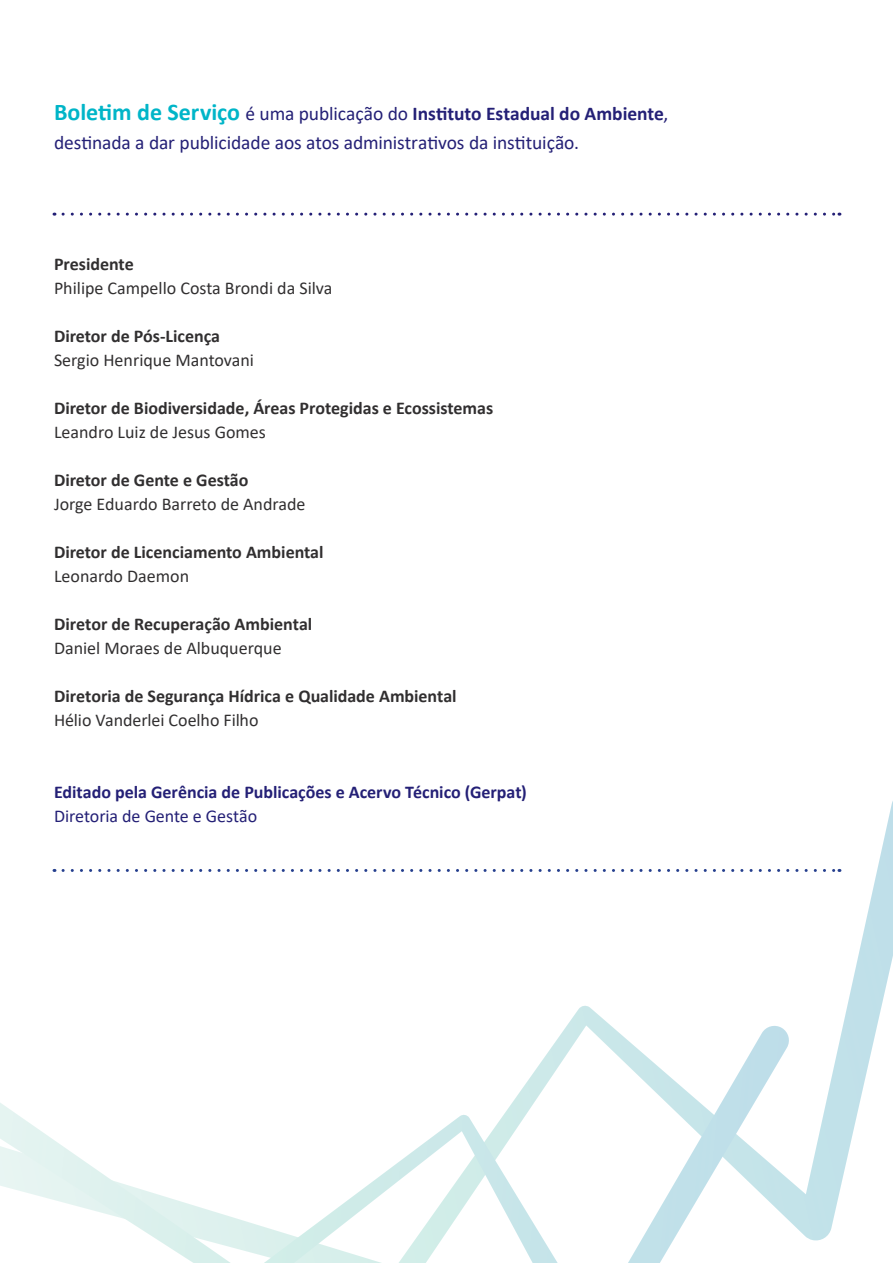
<style>
.page{position:relative;width:893px;height:1263px;background:#fff}
.page>*{position:absolute;margin:0;border:0;box-sizing:border-box;transform-origin:0 0}
.t1{font:700 19.5px "Calibri";letter-spacing:-.005em;color:#242076}
.t2{font:19.5px "Calibri";letter-spacing:-.005em;color:#242076}
.Negrito{font:700 18px "Calibri";color:#312f30}
.Texto{font:18px "Calibri";color:#312f30}
.t3{font:700 18px "Calibri";color:#242076}
.t4{font:18px "Calibri";letter-spacing:-.005em;color:#242076}
.s1{font-size:24px;color:#00b5c8}
.s2{font-weight:400}
</style>
<div class="page">
<svg style="left:63px;top:213px;width:777px;height:3px"></svg>
<svg style="left:52px;top:801px;width:841px;height:440px"></svg>
<svg style="left:0;top:1024px;width:791px;height:239px"></svg>
<p class="t1" style="left:54px;top:100px;width:616px"><span class="s1">Boletim de Serviço</span> <span class="s2">é uma publicação do</span> Instituto Estadual do Ambiente<span class="s2">,</span></p>
<p class="t2" style="left:54px;top:128px;width:527px">destinada a dar publicidade aos atos administrativos da instituição.</p>
<p class="Negrito" style="left:54px;top:251px;width:81px">Presidente</p>
<p class="Texto" style="left:54px;top:276px;width:280px">Philipe Campello Costa Brondi da Silva</p>
<p class="Negrito" style="left:54px;top:323px;width:168px">Diretor de Pós-Licença</p>
<p class="Texto" style="left:54px;top:348px;width:202px">Sergio Henrique Mantovani</p>
<p class="Negrito" style="left:54px;top:395px;width:441px">Diretor de Biodiversidade, Áreas Protegidas e Ecossistemas</p>
<p class="Texto" style="left:54px;top:420px;width:213px">Leandro Luiz de Jesus Gomes</p>
<p class="Negrito" style="left:54px;top:467px;width:196px">Diretor de Gente e Gestão</p>
<p class="Texto" style="left:54px;top:492px;width:253px">Jorge Eduardo Barreto de Andrade</p>
<p class="Negrito" style="left:54px;top:539px;width:271px">Diretor de Licenciamento Ambiental</p>
<p class="Texto" style="left:54px;top:564px;width:137px">Leonardo Daemon</p>
<p class="Negrito" style="left:54px;top:611px;width:260px">Diretor de Recuperação Ambiental</p>
<p class="Texto" style="left:54px;top:636px;width:229px">Daniel Moraes de Albuquerque</p>
<p class="Negrito" style="left:54px;top:683px;width:404px">Diretoria de Segurança Hídrica e Qualidade Ambiental</p>
<p class="Texto" style="left:54px;top:708px;width:206px">Hélio Vanderlei Coelho Filho</p>
<p class="t3" style="left:54px;top:779px;width:474px">Editado pela Gerência de Publicações e Acervo Técnico (Gerpat)</p>
<p class="t4" style="left:54px;top:804px;width:205px">Diretoria de Gente e Gestão</p>
</div>
